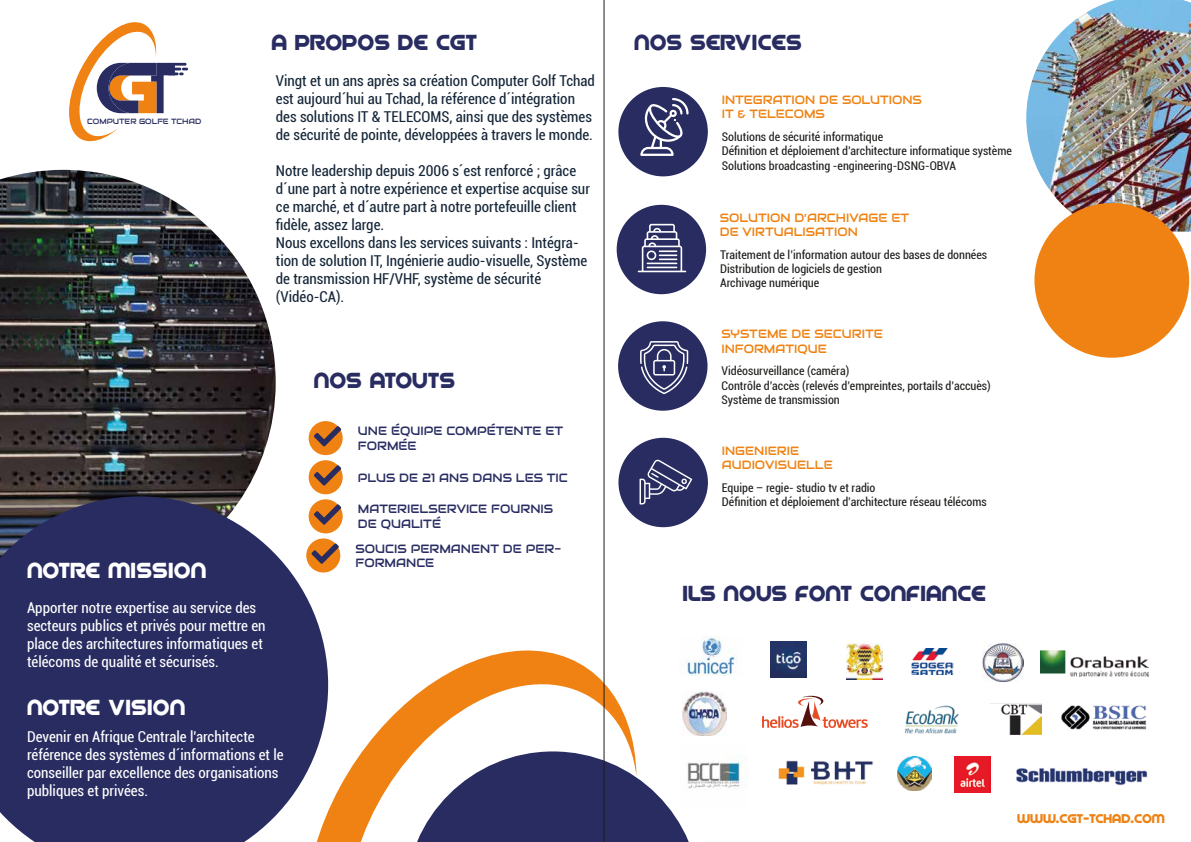
<style>
.page{position:relative;width:1191px;height:842px;background:#fff}
.page>*{position:absolute;margin:0;border:0;box-sizing:border-box;transform-origin:0 0}
.t1{font:24px "Spin Cycle OT";color:#282c61}
.t2{font:24px "Spin Cycle OT";color:#fff}
.t3{font:condensed 15px/18px "Roboto";color:#152638}
.t4{font:condensed 15px/18px "Roboto";color:#fff}
.t5{font:14px "Spin Cycle OT";color:#ef8214}
.t6{font:condensed 12px/14.4px "Roboto";color:#1d1d1b}
.t7{font:12px/14.4px "Audiowide";color:#ef8212}
.t8{font:12px/14.4px "Audiowide";color:#282c61}
.t9{font:7.6px "Audiowide";color:#282c61}
</style>
<div class="page">
<img style="left:0;top:170px;width:276px;height:326px">
<svg style="left:0;top:496px;width:328px;height:346px;background:#373b6a"></svg>
<img style="left:1026px;top:0;width:165px;height:232px">
<div style="left:1034px;top:203px;width:155px;height:155px;background:#ef8212;border-radius:50%"></div>
<svg style="left:636px;top:767px;width:53px;height:75px"></svg>
<svg style="left:294px;top:648px;width:342px;height:194px"></svg>
<hr style="left:604px;top:0;width:1px;height:842px;background:#1d1d1b">
<div style="left:618px;top:438px;width:90px;height:89px;background:#282c61;border-radius:50%"></div>
<svg style="left:639px;top:459px;width:53px;height:45px"></svg>
<div style="left:618px;top:321px;width:89px;height:90px;background:#282c61;border-radius:50%"></div>
<svg style="left:640px;top:341px;width:48px;height:53px"></svg>
<div style="left:616px;top:205px;width:90px;height:89px;background:#282c61;border-radius:50%"></div>
<svg style="left:638px;top:224px;width:48px;height:48px"></svg>
<hr style="left:646px;top:263px;width:31px;height:1px;background:#fff">
<hr style="left:646px;top:267px;width:31px;height:1px;background:#fff">
<div style="left:618px;top:87px;width:90px;height:89px;background:#282c61;border-radius:50%"></div>
<svg style="left:640px;top:98px;width:48px;height:58px"></svg>
<svg style="left:69px;top:22px;width:119px;height:120px"></svg>
<img style="left:684px;top:636px;width:53px;height:39px">
<img style="left:770px;top:642px;width:36px;height:35px">
<img style="left:847px;top:644px;width:35px;height:35px">
<img style="left:1016px;top:768px;width:132px;height:18px">
<img style="left:911px;top:648px;width:42px;height:27px">
<img style="left:982px;top:644px;width:41px;height:38px">
<img style="left:1040px;top:650px;width:108px;height:27px">
<img style="left:682px;top:691px;width:44px;height:44px">
<svg style="left:762px;top:696px;width:105px;height:32px"></svg>
<img style="left:905px;top:705px;width:54px;height:28px">
<img style="left:1001px;top:704px;width:40px;height:31px">
<img style="left:1061px;top:705px;width:86px;height:25px">
<img style="left:680px;top:755px;width:68px;height:50px">
<img style="left:778px;top:760px;width:95px;height:25px">
<img style="left:898px;top:756px;width:34px;height:34px">
<img style="left:955px;top:756px;width:35px;height:36px">
<div style="left:309px;top:421px;width:34px;height:34px;background:#ef8212;border-radius:50%"></div>
<svg style="left:314px;top:426px;width:27px;height:21px"></svg>
<div style="left:309px;top:460px;width:34px;height:34px;background:#ef8212;border-radius:50%"></div>
<svg style="left:314px;top:465px;width:27px;height:21px"></svg>
<div style="left:309px;top:499px;width:34px;height:34px;background:#ef8212;border-radius:50%"></div>
<svg style="left:314px;top:504px;width:27px;height:21px"></svg>
<div style="left:306px;top:538px;width:34px;height:34px;background:#ef8212;border-radius:50%"></div>
<svg style="left:311px;top:543px;width:28px;height:21px"></svg>
<p class="t9" style="left:87px;top:117px;width:115px">COMPUTER GOLFE TCHAD</p>
<h1 class="t2" style="left:27px;top:560px;width:181px">NOTRE MISSION</h1>
<h1 class="t1" style="left:271px;top:32px;width:207px">A PROPOS DE CGT</h1>
<p class="t3" style="left:276px;top:71px;width:320px">Vingt et un ans après sa création Computer Golf Tchad est aujourd´hui au Tchad, la référence d´intégration des solutions IT &amp; TELECOMS, ainsi que des systèmes de sécurité de pointe, développées à travers le monde.</p>
<p class="t3" style="left:276px;top:161px;width:315px">Notre leadership depuis 2006 s´est renforcé ; grâce d´une part à notre expérience et expertise acquise sur ce marché, et d´autre part à notre portefeuille client fidèle, assez large.<br>Nous excellons dans les services suivants : Intégra&shy;tion de solution IT, Ingénierie audio-visuelle, Système de transmission HF/VHF, système de sécurité (Vidéo-CA).</p>
<h1 class="t1" style="left:314px;top:370px;width:143px">NOS ATOUTS</h1>
<p class="t8" style="left:358px;top:424px;width:207px">UNE ÉQUIPE COMPÉTENTE ET<br>FORMÉE</p>
<p class="t8" style="left:358px;top:471px;width:211px">PLUS DE 21 ANS DANS LES TIC</p>
<p class="t8" style="left:358px;top:502px;width:197px">MATERIELSERVICE FOURNIS<br>DE QUALITÉ</p>
<p class="t8" style="left:355px;top:541px;width:207px">SOUCIS PERMANENT DE PER-<br>FORMANCE</p>
<p class="t4" style="left:27px;top:598px;width:240px">Apporter notre expertise au service des secteurs publics et privés pour mettre en place des architectures informatiques et télécoms de qualité et sécurisés.</p>
<h1 class="t2" style="left:27px;top:697px;width:160px">NOTRE VISION</h1>
<p class="t4" style="left:27px;top:727px;width:258px">Devenir en Afrique Centrale l'architecte référence des systèmes d´informations et le conseiller par excellence des organisations publiques et privées.</p>
<h1 class="t1" style="left:634px;top:32px;width:169px">NOS SERVICES</h1>
<p class="t7" style="left:721px;top:92px;width:202px">INTEGRATION DE SOLUTIONS<br>IT &amp; TELECOMS</p>
<p class="t6" style="left:722px;top:129px;width:291px">Solutions de sécurité informatique<br>Définition et déploiement d’architecture informatique système<br>Solutions broadcasting -engineering-DSNG-OBVA</p>
<p class="t7" style="left:720px;top:210px;width:191px">SOLUTION D’ARCHIVAGE ET<br>DE VIRTUALISATION</p>
<p class="t6" style="left:720px;top:247px;width:269px">Traitement de l’information autour des bases de données<br>Distribution de logiciels de gestion<br>Archivage numérique</p>
<p class="t7" style="left:721px;top:327px;width:163px">SYSTEME DE SECURITE<br>INFORMATIQUE</p>
<p class="t6" style="left:721px;top:363px;width:271px">Vidéosurveillance (caméra)<br>Contrôle d’accès (relevés d’empreintes, portails d’accuès)<br>Système de transmission</p>
<p class="t7" style="left:722px;top:443px;width:113px">INGENIERIE<br>AUDIOVISUELLE</p>
<p class="t6" style="left:722px;top:480px;width:266px">Equipe – regie- studio tv et radio<br>Définition et déploiement d’architecture réseau télécoms</p>
<h1 class="t1" style="left:682px;top:583px;width:305px">ILS NOUS FONT CONFIANCE</h1>
<p class="t5" style="left:1017px;top:812px;width:149px">WWW.CGT-TCHAD.COM</p>
</div>
